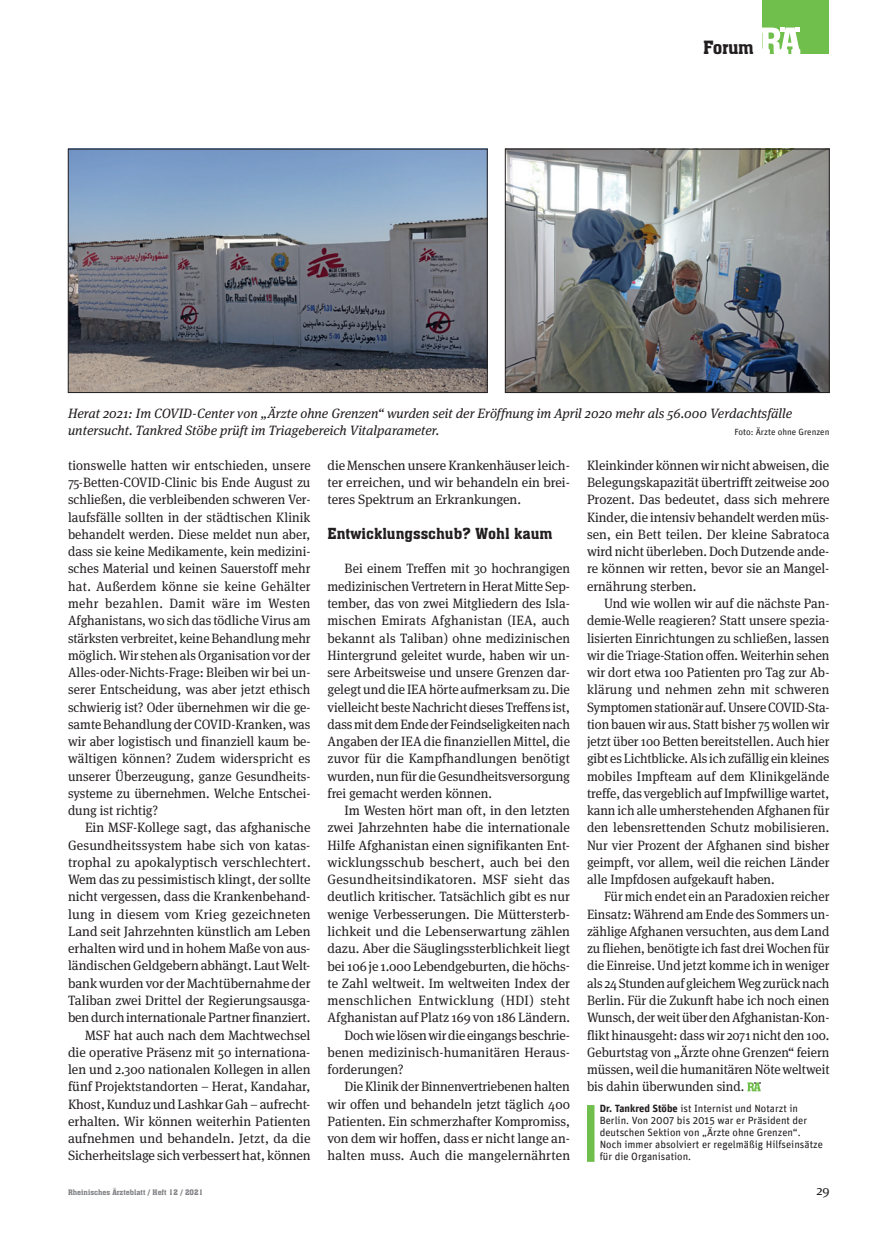
<style>
.page{position:relative;width:872px;height:1234px;background:#fff}
.page>*{position:absolute;margin:0;border:0;box-sizing:border-box;transform-origin:0 0}
.t1{font:18px "Aachen BT";letter-spacing:-.03em;color:#231f20}
.t2{font:15px "Aachen BT";color:#231f20}
.t3{font:13.5px/17.2px "Meta Serif OT";color:#231f20;text-align:justify}
.t4{font:13.5px/17.2px "Meta Serif OT";color:#231f20;text-align:justify;scale:.96 1}
.t5{font:italic 13.5px/17.2px "Meta Serif OT";color:#231f20}
.t6{font:13.5px "Meta Serif OT";letter-spacing:.02em;color:#231f20}
.t7{font:13.5px "Meta Serif OT";letter-spacing:.03em;color:#231f20}
.t8{font:10.5px/12px "Unit";color:#231f20}
.t9{font:9px "Unit";color:#231f20}
.t10{font:7.5px "Aachen BT";color:#808285}
.s1{font-weight:700}
</style>
<div class="page">
<div style="left:762px;top:0;width:67px;height:54px;background:#70bf4c"></div>
<svg style="left:762px;top:28px;width:38px;height:26px"></svg>
<svg style="left:747px;top:1082px;width:13px;height:9px"></svg>
<img style="left:70px;top:151px;width:415px;height:239px">
<img style="left:507px;top:151px;width:320px;height:239px">
<div style="left:505px;top:149px;width:324px;height:243px;border:1px solid #231f20"></div>
<div style="left:587px;top:1104px;width:7px;height:57px;background:#70bf4c"></div>
<h1 class="t1" style="left:703px;top:36px;width:52px">Forum</h1>
<p class="t5" style="left:68px;top:404px;width:725px">Herat 2021: Im COVID-Center von „Ärzte ohne Grenzen“ wurden seit der Eröffnung im April 2020 mehr als 56.000 Verdachtsfälle untersucht. Tankred Stöbe prüft im Triagebereich Vitalparameter.</p>
<p class="t9" style="left:734px;top:427px;width:97px">Foto: Ärzte ohne Grenzen</p>
<p class="t4" style="left:68px;top:456px;width:254px">tionswelle hatten wir entschieden, unsere 75-Betten-COVID-Clinic bis Ende August zu schließen, die verbleibenden schweren Ver&shy;laufsfälle sollten in der städtischen Klinik behandelt werden. Diese meldet nun aber, dass sie keine Medikamente, kein medizini&shy;sches Material und keinen Sauerstoff mehr hat. Außerdem könne sie keine Gehälter mehr bezahlen. Damit wäre im Westen Afghanistans, wo sich das tödliche Virus am stärksten verbreitet, keine Behandlung mehr möglich. Wir stehen als Organisation vor der Alles-oder-Nichts-Frage: Bleiben wir bei un&shy;serer Entscheidung, was aber jetzt ethisch schwierig ist? Oder übernehmen wir die ge&shy;samte Behandlung der COVID-Kranken, was wir aber logistisch und finanziell kaum be&shy;wältigen können? Zudem widerspricht es unserer Überzeugung, ganze Gesundheits&shy;systeme zu übernehmen. Welche Entschei&shy;dung ist richtig?</p>
<p class="t3" style="left:68px;top:818px;width:244px;text-align:right">Ein MSF-Kollege sagt, das afghanische Gesundheitssystem habe sich von katas&shy;trophal zu apokalyptisch verschlechtert.<br>Wem das zu pessimistisch klingt, der sollte nicht vergessen, dass die Krankenbehand&shy;lung in diesem vom Krieg gezeichneten Land seit Jahrzehnten künstlich am Leben erhalten wird und in hohem Maße von aus&shy;ländischen Geldgebern abhängt. Laut Welt&shy;bank wurden vor der Machtübernahme der Taliban zwei Drittel der Regierungsausga&shy;ben durch internationale Partner finanziert.<br>MSF hat auch nach dem Machtwechsel die operative Präsenz mit 50 internationa&shy;len und 2.300 nationalen Kollegen in allen fünf Projektstandorten – Herat, Kandahar, Khost, Kunduz und Lashkar Gah – aufrecht&shy;erhalten. Wir können weiterhin Patienten aufnehmen und behandeln. Jetzt, da die Sicherheitslage sich verbessert hat, können</p>
<p class="t3" style="left:327px;top:456px;width:244px">die Menschen unsere Krankenhäuser leich&shy;ter erreichen, und wir behandeln ein brei&shy;teres Spektrum an Erkrankungen.</p>
<p class="t2" style="left:327px;top:524px;width:226px">Entwicklungsschub? Wohl kaum</p>
<p class="t3" style="left:327px;top:560px;width:244px;text-indent:17px">Bei einem Treffen mit 30 hochrangigen medizinischen Vertretern in Herat Mitte Sep&shy;tember, das von zwei Mitgliedern des Isla&shy;mischen Emirats Afghanistan (IEA, auch bekannt als Taliban) ohne medizinischen Hintergrund geleitet wurde, haben wir un&shy;sere Arbeitsweise und unsere Grenzen dar&shy;gelegt und die IEA hörte aufmerksam zu. Die vielleicht beste Nachricht dieses Treffens ist, dass mit dem Ende der Feindseligkeiten nach Angaben der IEA die finanziellen Mittel, die zuvor für die Kampfhandlungen benötigt wurden, nun für die Gesundheitsversorgung frei gemacht werden können.</p>
<p class="t3" style="left:344px;top:801px;width:227px">Im Westen hört man oft, in den letzten</p>
<p class="t3" style="left:327px;top:818px;width:244px">zwei Jahrzehnten habe die internationale</p>
<p class="t3" style="left:327px;top:836px;width:244px">Hilfe Afghanistan einen signifikanten Ent-</p>
<p class="t3" style="left:327px;top:853px;width:244px">wicklungsschub beschert, auch bei den</p>
<p class="t6" style="left:327px;top:870px;width:244px">Gesundheitsindikatoren. MSF sieht das</p>
<p class="t3" style="left:327px;top:887px;width:244px">deutlich kritischer. Tatsächlich gibt es nur</p>
<p class="t3" style="left:327px;top:905px;width:244px">wenige Verbesserungen. Die Müttersterb-</p>
<p class="t3" style="left:327px;top:922px;width:244px">lichkeit und die Lebenserwartung zählen</p>
<p class="t3" style="left:327px;top:939px;width:244px">dazu. Aber die Säuglingssterblichkeit liegt</p>
<p class="t3" style="left:327px;top:956px;width:244px">bei 106 je 1.000 Lebendgeburten, die höchs-</p>
<p class="t3" style="left:327px;top:974px;width:244px">te Zahl weltweit. Im weltweiten Index der</p>
<p class="t7" style="left:327px;top:991px;width:244px">menschlichen Entwicklung (HDI) steht</p>
<p class="t3" style="left:327px;top:1008px;width:244px">Afghanistan auf Platz 169 von 186 Ländern.</p>
<p class="t3" style="left:344px;top:1025px;width:225px">Doch wie lösen wir die eingangs beschrie-</p>
<p class="t3" style="left:327px;top:1043px;width:242px">benen medizinisch-humanitären Heraus-</p>
<p class="t3" style="left:327px;top:1060px;width:78px">forderungen?</p>
<p class="t3" style="left:344px;top:1077px;width:227px">Die Klinik der Binnenvertriebenen halten</p>
<p class="t3" style="left:327px;top:1094px;width:244px">wir offen und behandeln jetzt täglich 400</p>
<p class="t3" style="left:327px;top:1112px;width:244px">Patienten. Ein schmerzhafter Kompromiss,</p>
<p class="t3" style="left:327px;top:1129px;width:244px">von dem wir hoffen, dass er nicht lange an-</p>
<p class="t3" style="left:327px;top:1146px;width:244px">halten muss. Auch die mangelernährten</p>
<p class="t3" style="left:587px;top:456px;width:244px">Kleinkinder können wir nicht abweisen, die Belegungskapazität übertrifft zeitweise 200<br>Prozent. Das bedeutet, dass sich mehrere Kinder, die intensiv behandelt werden müs&shy;sen, ein Bett teilen. Der kleine Sabratoca wird nicht überleben. Doch Dutzende ande&shy;re können wir retten, bevor sie an Mangel&shy;ernährung sterben.</p>
<p class="t4" style="left:587px;top:594px;width:254px;text-indent:17px">Und wie wollen wir auf die nächste Pan&shy;demie-Welle reagieren? Statt unsere spezia&shy;lisierten Einrichtungen zu schließen, lassen wir die Triage-Station offen. Weiterhin sehen wir dort etwa 100 Patienten pro Tag zur Ab&shy;klärung und nehmen zehn mit schweren Symptomen stationär auf. Unsere COVID-Sta&shy;tion bauen wir aus. Statt bisher 75 wollen wir jetzt über 100 Betten bereitstellen. Auch hier gibt es Lichtblicke. Als ich zufällig ein kleines mobiles Impfteam auf dem Klinikgelände treffe, das vergeblich auf Impfwillige wartet, kann ich alle umherstehenden Afghanen für den lebensrettenden Schutz mobilisieren.<br>Nur vier Prozent der Afghanen sind bisher geimpft, vor allem, weil die reichen Länder alle Impfdosen aufgekauft haben.</p>
<p class="t4" style="left:587px;top:887px;width:254px;text-indent:17px">Für mich endet ein an Paradoxien reicher Einsatz: Während am Ende des Sommers un&shy;zählige Afghanen versuchten, aus dem Land zu fliehen, benötigte ich fast drei Wochen für die Einreise. Und jetzt komme ich in weniger als 24 Stunden auf gleichem Weg zurück nach Berlin. Für die Zukunft habe ich noch einen Wunsch, der weit über den Afghanistan-Kon&shy;flikt hinausgeht: dass wir 2071 nicht den 100.<br>Geburtstag von „Ärzte ohne Grenzen“ feiern müssen, weil die humanitären Nöte weltweit bis dahin überwunden sind.</p>
<p class="t8" style="left:600px;top:1102px;width:224px"><span class="s1">Dr. Tankred Stöbe</span> ist Internist und Notarzt in Berlin. Von 2007 bis 2015 war er Präsident der deutschen Sektion von „Ärzte ohne Grenzen“.<br>Noch immer absolviert er regelmäßig Hilfseinsätze für die Organisation.</p>
<p class="t10" style="left:68px;top:1187px;width:137px">Rheinisches Ärzteblatt / Heft 12 / 2021</p>
<p class="t3" style="left:816px;top:1181px;width:15px">29</p>
</div>
